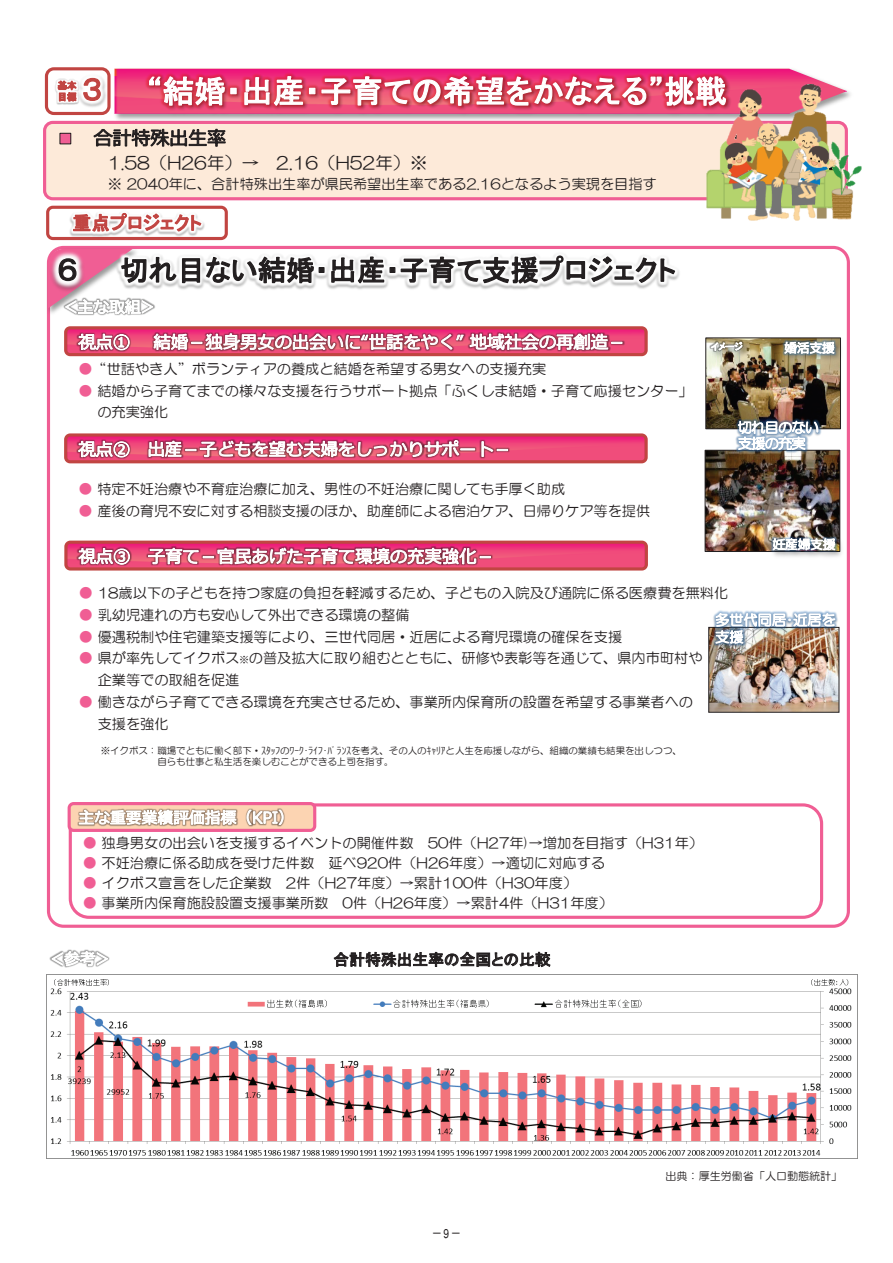
<style>
.page{position:relative;width:893px;height:1263px;background:#fff}
.page>*{position:absolute;margin:0;border:0;box-sizing:border-box;transform-origin:0 0}
.t1{font:17.25px "HG Maru Gothic MPRO";color:#231f20}
.t2{font:15.75px "MS P Gothic";color:#231f20}
.t3{font:14.1px/21.8px "HG Maru Gothic MPRO";color:#231f20}
.t4{font:500 12.75px "Gothic BBB";color:#231f20;scale:.8 1}
.t5{font:11.1px "HG Maru Gothic MPRO";color:#231f20}
.t6{font:9.45px/11.4px "HG Maru Gothic MPRO";color:#231f20}
.s1{color:#f05e94}
</style>
<div class="page">
<div style="left:45px;top:122px;width:801px;height:77px;background:#fdead9;border-radius:8px"></div>
<div style="left:43px;top:121px;width:805px;height:79px;border:3px solid #f05e94;border-radius:8px"></div>
<div style="left:60px;top:133px;width:11px;height:11px;background:#f05e94"></div>
<div style="left:60px;top:133px;width:11px;height:11px;border:1px solid #231f20"></div>
<div style="left:45px;top:67px;width:66px;height:48px;border:3px solid #c14542;border-radius:7px"></div>
<img style="left:48px;top:84px;width:5px;height:29px">
<img style="left:49px;top:85px;width:4px;height:26px">
<img style="left:53px;top:67px;width:19px;height:69px">
<img style="left:56px;top:67px;width:19px;height:65px">
<img style="left:75px;top:67px;width:22px;height:72px">
<img style="left:77px;top:67px;width:20px;height:68px">
<svg style="left:56px;top:77px;width:41px;height:25px"></svg>
<img style="left:105px;top:200px;width:113px;height:35px">
<img style="left:184px;top:201px;width:40px;height:34px">
<img style="left:185px;top:201px;width:37px;height:34px">
<svg style="left:105px;top:212px;width:97px;height:21px"></svg>
<div style="left:47px;top:246px;width:803px;height:682px;background:#fff;border:3px solid #f05e94;border-radius:15px"></div>
<img style="left:46px;top:199px;width:59px;height:148px">
<img style="left:46px;top:200px;width:55px;height:140px">
<img style="left:46px;top:227px;width:65px;height:3px">
<img style="left:46px;top:228px;width:62px;height:2px">
<img style="left:46px;top:230px;width:73px;height:95px">
<img style="left:49px;top:231px;width:66px;height:18px">
<img style="left:97px;top:236px;width:602px;height:44px">
<img style="left:49px;top:314px;width:95px;height:17px">
<svg style="left:48px;top:249px;width:628px;height:65px"></svg>
<div style="left:69px;top:803px;width:754px;height:116px;background:#fff;border:3px solid #f05e94;border-radius:19px"></div>
<div style="left:68px;top:802px;width:248px;height:30px;background:#fcd4b2;border:3px solid #f05e94;border-radius:4px"></div>
<img style="left:67px;top:802px;width:239px;height:39px">
<img style="left:240px;top:802px;width:51px;height:39px">
<svg style="left:79px;top:809px;width:205px;height:16px;background:#e1d4c8"></svg>
<img style="left:97px;top:67px;width:674px;height:80px">
<img style="left:100px;top:134px;width:76px;height:3px">
<img style="left:100px;top:67px;width:22px;height:67px">
<img style="left:122px;top:67px;width:386px;height:68px">
<img style="left:123px;top:67px;width:385px;height:65px">
<img style="left:508px;top:67px;width:131px;height:68px">
<img style="left:509px;top:67px;width:130px;height:65px">
<img style="left:639px;top:67px;width:63px;height:68px">
<img style="left:640px;top:67px;width:62px;height:65px">
<img style="left:703px;top:67px;width:55px;height:68px">
<svg style="left:115px;top:69px;width:717px;height:44px"></svg>
<img style="left:65px;top:325px;width:52px;height:32px">
<img style="left:117px;top:325px;width:17px;height:32px">
<img style="left:134px;top:325px;width:6px;height:32px">
<img style="left:140px;top:325px;width:86px;height:32px">
<img style="left:226px;top:326px;width:181px;height:7px">
<img style="left:407px;top:326px;width:43px;height:7px">
<img style="left:450px;top:326px;width:6px;height:7px">
<img style="left:456px;top:326px;width:156px;height:7px">
<img style="left:612px;top:326px;width:33px;height:31px">
<svg style="left:78px;top:334px;width:52px;height:16px"></svg>
<svg style="left:153px;top:333px;width:469px;height:24px"></svg>
<svg style="left:64px;top:433px;width:584px;height:30px;background:#e54771"></svg>
<img style="left:65px;top:433px;width:52px;height:31px">
<img style="left:117px;top:433px;width:17px;height:31px">
<img style="left:134px;top:433px;width:104px;height:31px">
<img style="left:238px;top:433px;width:173px;height:31px">
<img style="left:411px;top:433px;width:86px;height:31px">
<img style="left:497px;top:433px;width:33px;height:31px">
<svg style="left:78px;top:441px;width:52px;height:16px"></svg>
<svg style="left:149px;top:440px;width:359px;height:17px"></svg>
<svg style="left:64px;top:541px;width:584px;height:29px;background:#e6446f"></svg>
<img style="left:65px;top:540px;width:52px;height:31px">
<img style="left:117px;top:540px;width:17px;height:31px">
<img style="left:134px;top:540px;width:104px;height:31px">
<img style="left:238px;top:540px;width:190px;height:7px">
<img style="left:428px;top:540px;width:52px;height:7px">
<img style="left:480px;top:540px;width:33px;height:31px">
<svg style="left:78px;top:548px;width:52px;height:17px"></svg>
<svg style="left:148px;top:547px;width:343px;height:24px"></svg>
<img style="left:707px;top:452px;width:131px;height:98px">
<div style="left:705px;top:450px;width:135px;height:102px;border:1px solid #231f20"></div>
<img style="left:707px;top:369px;width:132px;height:58px">
<div style="left:705px;top:337px;width:136px;height:92px;border:1px solid #231f20"></div>
<img style="left:736px;top:337px;width:34px;height:35px">
<img style="left:770px;top:332px;width:80px;height:46px">
<img style="left:773px;top:335px;width:25px;height:33px">
<img style="left:798px;top:335px;width:26px;height:33px">
<img style="left:824px;top:335px;width:26px;height:33px">
<svg style="left:784px;top:342px;width:51px;height:12px"></svg>
<img style="left:736px;top:530px;width:23px;height:22px">
<img style="left:759px;top:528px;width:91px;height:46px">
<img style="left:762px;top:531px;width:37px;height:34px">
<img style="left:799px;top:531px;width:25px;height:34px">
<img style="left:824px;top:531px;width:26px;height:34px">
<svg style="left:772px;top:538px;width:63px;height:12px"></svg>
<img style="left:763px;top:337px;width:5px;height:28px">
<img style="left:705px;top:337px;width:58px;height:32px">
<img style="left:705px;top:337px;width:30px;height:23px">
<img style="left:735px;top:337px;width:19px;height:23px">
<svg style="left:711px;top:342px;width:32px;height:9px"></svg>
<img style="left:725px;top:409px;width:79px;height:16px">
<img style="left:804px;top:409px;width:33px;height:41px">
<img style="left:805px;top:409px;width:30px;height:39px">
<img style="left:724px;top:425px;width:95px;height:41px">
<img style="left:725px;top:425px;width:66px;height:38px">
<img style="left:791px;top:426px;width:31px;height:41px">
<img style="left:792px;top:427px;width:29px;height:38px">
<svg style="left:738px;top:417px;width:80px;height:33px"></svg>
<img style="left:710px;top:643px;width:127px;height:68px">
<div style="left:708px;top:627px;width:131px;height:86px;border:1px solid #231f20"></div>
<img style="left:835px;top:601px;width:15px;height:42px">
<img style="left:835px;top:602px;width:15px;height:38px">
<img style="left:708px;top:618px;width:21px;height:42px">
<img style="left:708px;top:619px;width:21px;height:38px">
<img style="left:729px;top:644px;width:34px;height:16px">
<img style="left:731px;top:644px;width:30px;height:13px">
<img style="left:715px;top:610px;width:120px;height:34px">
<img style="left:706px;top:85px;width:155px;height:136px">
<img style="left:46px;top:979px;width:806px;height:179px">
<svg style="left:334px;top:952px;width:216px;height:23px"></svg>
<img style="left:46px;top:949px;width:53px;height:34px">
<img style="left:99px;top:957px;width:30px;height:26px">
<svg style="left:52px;top:951px;width:56px;height:15px"></svg>
<p class="t1" style="left:108px;top:154px;width:153px">1.58（H26年）→</p>
<p class="t3" style="left:108px;top:173px;width:550px">※ 2040年に、合計特殊出生率が県民希望出生率である2.16となるよう実現を目指す</p>
<p class="t1" style="left:276px;top:154px;width:153px">2.16（H52年(※</p>
<p class="t3" style="left:78px;top:358px;width:469px"><span class="s1">●</span>“世話やき人”ボランティアの養成と結婚を希望する男女への支援充実</p>
<p class="t3" style="left:97px;top:380px;width:597px;text-indent:-19px"><span class="s1">●</span> 結婚から子育てまでの様々な支援を行うサポート拠点「ふくしま結婚・子育て応援センター「の充実強化</p>
<p class="t3" style="left:79px;top:478px;width:488px"><span class="s1">●</span> 特定不妊治療や不育症治療に加え、男性の不妊治療に関しても手厚く助成</p>
<p class="t3" style="left:79px;top:500px;width:573px"><span class="s1">●</span> 産後の育児不安に対する相談支援のほか、助産師による宿泊ケア、日帰りケア等を提供</p>
<p class="t3" style="left:79px;top:582px;width:651px"><span class="s1">●</span> 18歳以下の子どもを持つ家庭の負担を軽減するため、子どもの入院及び通院に係る医療費を無料化</p>
<p class="t3" style="left:79px;top:604px;width:332px"><span class="s1">●</span> 乳幼児連れの方も安心して外出できる環境の整備</p>
<p class="t3" style="left:249px;top:626px;width:455px;text-indent:-170px"><span class="s1">●</span> 優遇税制や住宅建築支援等により、三世代同居・近居による育児環境の確保を支援<br>の普及拡大に取り組むとともに、研修や表彰等を通じて、県内市町村や</p>
<p class="t3" style="left:79px;top:647px;width:162px;text-align:right"><span class="s1">●</span> 県が率先してイクボス企業等での取組を促進</p>
<p class="t3" style="left:98px;top:691px;width:597px;text-indent:-19px"><span class="s1">●</span> 働きながら子育てできる環境を充実させるため、事業所内保育所の設置を希望する事業者への支援を強化</p>
<p class="t6" style="left:239px;top:654px;width:11px">※</p>
<p class="t6" style="left:157px;top:745px;width:526px;text-indent:-57px">※イクボス：職場でともに働く部下・ｽﾀｯﾌのﾜｰｸ･ﾗｲﾌ･ﾊﾞﾗﾝｽを考え、その人のｷｬﾘｱと人生を応援しながら、組織の業績も結果を出しつつ、自らも仕事と私生活を楽しむことができる上司を指す。</p>
<p class="t3" style="left:328px;top:833px;width:278px;line-height:20.1px;text-indent:-246px"><span class="s1">●</span> 独身男女の出会いを支援するイベントの開催件数<br>延べ920件（H26年度）→適切に対応する</p>
<p class="t3" style="left:428px;top:832px;width:277px">50件（H27年)→増加を目指す（H31年(</p>
<p class="t3" style="left:286px;top:853px;width:293px;line-height:20.1px;text-indent:-203px"><span class="s1">●</span> 不妊治療に係る助成を受けた件数<br>2件（H27年度）→累計100件（H30年度(</p>
<p class="t3" style="left:83px;top:872px;width:190px"><span class="s1">●</span> イクボス宣言をした企業数</p>
<p class="t3" style="left:83px;top:892px;width:247px"><span class="s1">●</span> 事業所内保育施設設置支援事業所数</p>
<p class="t3" style="left:343px;top:892px;width:272px">0件（H26年度）→累計4件（H31年度(</p>
<p class="t2" style="left:333px;top:952px;width:219px">合計特殊出生率の全国との比較</p>
<p class="t4" style="left:432px;top:1226px;width:38px">ー ー9</p>
<p class="t5" style="left:665px;top:1170px;width:178px">出典：厚生労働省「人口動態統計「</p>
</div>
